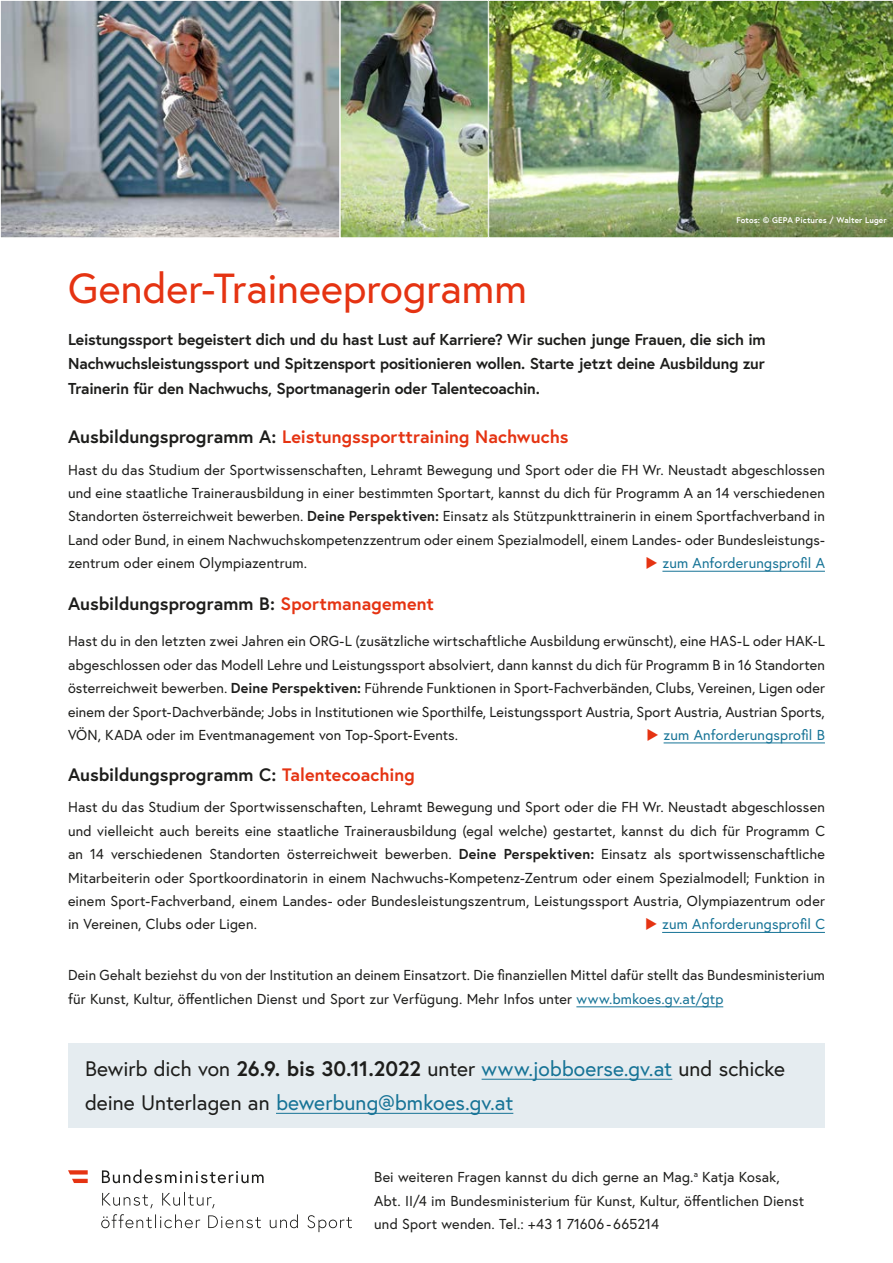
<style>
.page{position:relative;width:893px;height:1263px;background:#fff}
.page>*{position:absolute;margin:0;border:0;box-sizing:border-box;transform-origin:0 0}
.H_h1_ohne_Nummerierung{font:42px "Europa Austria";color:#e53312}
.Infobox_p_Infobox{font:21px/34px "Europa Austria";color:#1d1d1b}
.H_h4_ohne_Nummerierung{font:700 18px "Europa Austria";color:#1d1d1b}
.H_h4_ohne_Nummerierung-2{font:700 18px "Europa Austria";color:#e53312}
.H_h4_ohne_Nummerierung-3{font:700 15.75px/24.5px "Europa Austria";letter-spacing:-.01em;color:#1d1d1b;text-align:justify}
.t1{font:14.4px/23.4px "Europa Austria";letter-spacing:.01em;color:#1d1d1b;text-align:justify}
.t2{font:14.4px "Europa Austria";letter-spacing:.01em;color:#167396}
.t3{font:700 8.25px "Europa Austria";letter-spacing:.015em;color:#fff}
.s1{color:#1d1d1b}
.s2{font-weight:700}
.s3{color:#e53312}
.s4{color:#167396}
</style>
<div class="page">
<img style="left:2px;top:2px;width:485px;height:234px">
<div style="left:0;top:0;width:340px;height:238px;border:1px solid #fff"></div>
<hr style="left:662px;top:571px;width:163px;height:1px;background:#167396">
<hr style="left:664px;top:742px;width:161px;height:1px;background:#167396">
<hr style="left:662px;top:932px;width:163px;height:1px;background:#167396">
<hr style="left:576px;top:1006px;width:147px;height:1px;background:#167396">
<div style="left:68px;top:1043px;width:757px;height:84px;background:#e5ecf0"></div>
<hr style="left:482px;top:1079px;width:190px;height:1px;background:#167396">
<hr style="left:276px;top:1113px;width:237px;height:1px;background:#167396">
<div style="left:340px;top:0;width:149px;height:238px;border:1px solid #fff"></div>
<img style="left:488px;top:0;width:405px;height:238px">
<svg style="left:101px;top:1214px;width:251px;height:18px"></svg>
<svg style="left:102px;top:1192px;width:113px;height:16px"></svg>
<svg style="left:102px;top:1169px;width:162px;height:14px"></svg>
<svg style="left:68px;top:1170px;width:20px;height:13px"></svg>
<p class="t3" style="left:736px;top:214px;width:152px">Fotos: © GEPA Pictures / Walter Luger</p>
<h1 class="H_h1_ohne_Nummerierung" style="left:68px;top:262px;width:461px">Gender-Traineeprogramm</h1>
<h4 class="H_h4_ohne_Nummerierung-3" style="left:68px;top:327px;width:699px">Leistungssport begeistert dich und du hast Lust auf Karriere? Wir suchen junge Frauen, die sich im Nachwuchsleistungssport und Spitzensport positionieren wollen. Starte jetzt deine Ausbildung zur Trainerin für den Nachwuchs, Sportmanagerin oder Talentecoachin.</h4>
<h4 class="H_h4_ohne_Nummerierung-2" style="left:68px;top:424px;width:502px"><span class="s1">Ausbildungsprogramm A:</span> Leistungssporttraining Nachwuchs</h4>
<p class="t1" style="left:68px;top:458px;width:758px">Hast du das Studium der Sportwissenschaften, Lehramt Bewegung und Sport oder die FH Wr. Neustadt abgeschlossen und eine staatliche Trainerausbildung in einer bestimmten Sportart, kannst du dich für Programm A an 14 verschiedenen Standorten österreichweit bewerben. <span class="s2">Deine Perspektiven:</span> Einsatz als Stützpunkttrainerin in einem Sportfachverband in Land oder Bund, in einem Nachwuchskompetenzzentrum oder einem Spezialmodell, einem Landes- oder Bundesleistungs&shy;zentrum oder einem Olympiazentrum.</p>
<p class="t2" style="left:645px;top:554px;width:181px"><span class="s3">◆</span> zum Anforderungsprofil A</p>
<p class="H_h4_ohne_Nummerierung" style="left:68px;top:592px;width:367px">Ausbildungsprogramm B: <span class="s3">Sportmanagement</span></p>
<p class="t1" style="left:68px;top:629px;width:758px">Hast du in den letzten zwei Jahren ein ORG-L (zusätzliche wirtschaftliche Ausbildung erwünscht), eine HAS-L oder HAK-L abgeschlossen oder das Modell Lehre und Leistungssport absolviert, dann kannst du dich für Programm B in 16 Standorten österreichweit bewerben. <span class="s2">Deine Perspektiven:</span> Führende Funktionen in Sport-Fachverbänden, Clubs, Vereinen, Ligen oder einem der Sport-Dachverbände; Jobs in Institutionen wie Sporthilfe, Leistungssport Austria, Sport Austria, Austrian Sports, VÖN, KADA oder im Eventmanagement von Top-Sport-Events.</p>
<p class="t2" style="left:647px;top:726px;width:180px"><span class="s3">◆</span> zum Anforderungsprofil B</p>
<h4 class="H_h4_ohne_Nummerierung" style="left:68px;top:762px;width:348px">Ausbildungsprogramm C: <span class="s3">Talentecoaching</span></h4>
<p class="t1" style="left:68px;top:795px;width:758px">Hast du das Studium der Sportwissenschaften, Lehramt Bewegung und Sport oder die FH Wr. Neustadt abgeschlossen und vielleicht auch bereits eine staatliche Trainerausbildung (egal welche) gestartet, kannst du dich für Programm C an 14 verschiedenen Standorten österreichweit bewerben. <span class="s2">Deine Perspektiven:</span> Einsatz als sportwissenschaftliche Mitarbeiterin oder Sportkoordinatorin in einem Nachwuchs-Kompetenz-Zentrum oder einem Spezialmodell; Funktion in einem Sport-Fachverband, einem Landes- oder Bundesleistungszentrum, Leistungssport Austria, Olympiazentrum oder in Vereinen, Clubs oder Ligen.</p>
<p class="t2" style="left:645px;top:915px;width:181px"><span class="s3">◆</span> zum Anforderungsprofil C</p>
<p class="t1" style="left:68px;top:963px;width:758px">Dein Gehalt beziehst du von der Institution an deinem Einsatzort. Die finanziellen Mittel dafür stellt das Bundesministerium für Kunst, Kultur, öffentlichen Dienst und Sport zur Verfügung. Mehr Infos unter <span class="s4">www.bmkoes.gv.at/gtp</span></p>
<p class="Infobox_p_Infobox" style="left:85px;top:1051px;width:702px">Bewirb dich von <span class="s2">26.9. bis 30.11.2022</span> unter <span class="s4">www.jobboerse.gv.at</span> und schicke deine Unterlagen an <span class="s4">bewerbung@bmkoes.gv.at</span></p>
<p class="t1" style="left:374px;top:1165px;width:431px;text-align:left">Bei weiteren Fragen kannst du dich gerne an Mag.<sup>a</sup> Katja Kosak,<br>Abt. II/4 im Bundesministerium für Kunst, Kultur, öffentlichen Dienst und Sport wenden. Tel.: +43 1 71606 - 665214</p>
</div>
